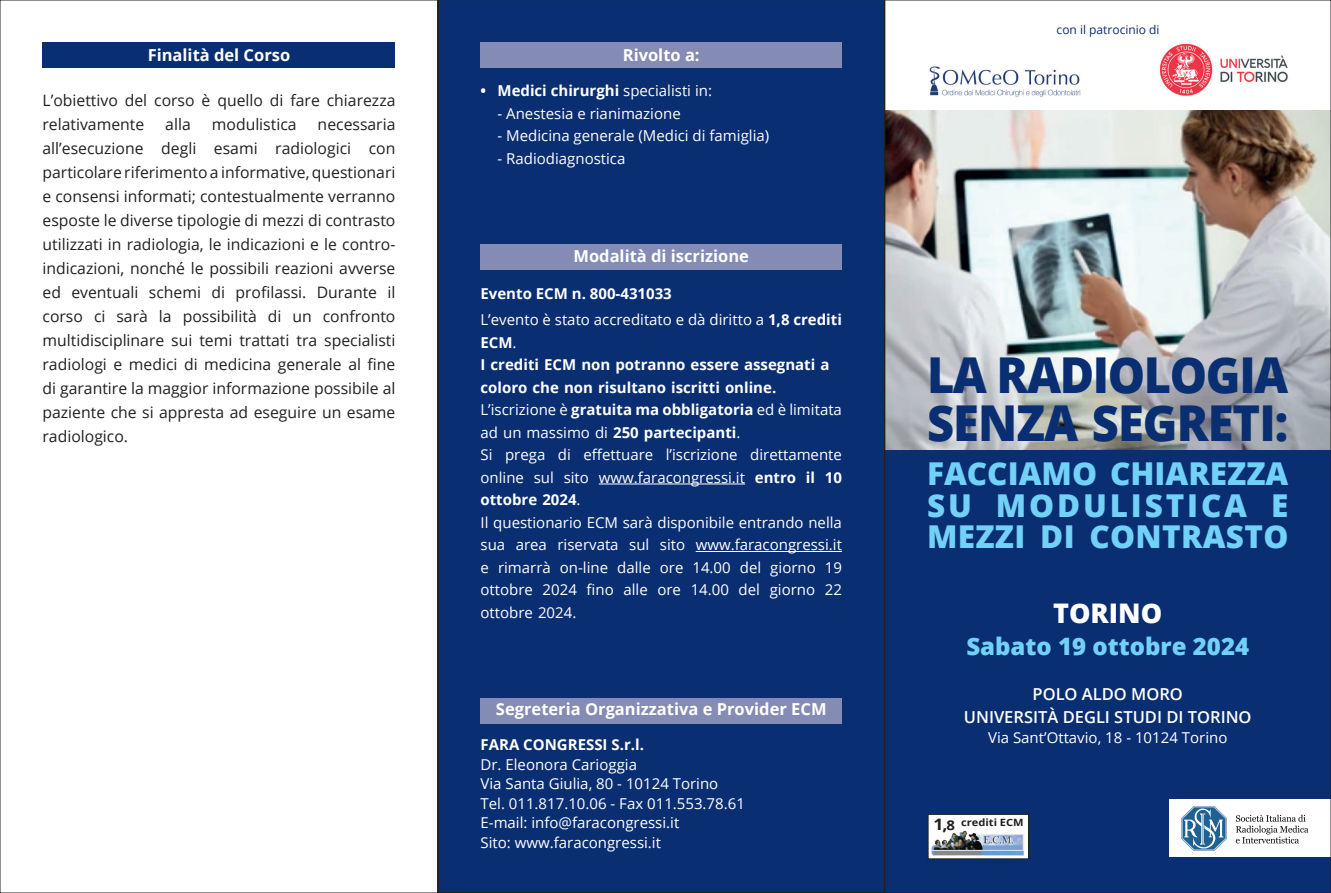
<style>
.page{position:relative;width:1331px;height:893px;background:#fff}
.page>*{position:absolute;margin:0;border:0;box-sizing:border-box;transform-origin:0 0}
.t1{font:800 49.5px/48px "Open Sans";letter-spacing:-.025em;color:#0a2e72;scale:.95 1}
.t2{font:800 31.5px/31.5px "Open Sans";letter-spacing:.01em;color:#72d1f6;text-align:justify}
.t3{font:800 27px "Open Sans";color:#fff}
.t4{font:800 24px "Open Sans";color:#72d1f6}
.t5{font:700 16.5px "Open Sans";color:#fff}
.t6{font:600 16.5px/22.2px "Open Sans";color:#fff;text-align:center}
.t7{font:15.75px/24px "Open Sans";color:#231f20}
.t8{font:15px/22.5px "Open Sans";color:#fff}
.t9{font:700 15px "Open Sans";color:#fff}
.t10{font:12px "Open Sans";color:#0a2e72}
.t11{font:700 10.05px "Open Sans";color:#231f20;scale:1.11 1}
.s1{font-weight:400}
.s2{font-weight:700}
.s3{font-size:15.75px}
.s4{font-size:13.5px}
</style>
<div class="page">
<div style="left:438px;top:0;width:893px;height:893px;background:#0a2e72"></div>
<div style="left:884px;top:0;width:447px;height:179px;background:#fff"></div>
<img style="left:886px;top:111px;width:443px;height:338px">
<div style="left:480px;top:244px;width:362px;height:26px;background:#848cb6"></div>
<hr style="left:599px;top:484px;width:146px;height:1px;background:#fff">
<hr style="left:696px;top:551px;width:146px;height:1px;background:#fff">
<div style="left:480px;top:43px;width:362px;height:25px;background:#848cb6"></div>
<div style="left:480px;top:698px;width:362px;height:25px;background:#848cb6"></div>
<div style="left:928px;top:814px;width:100px;height:45px;background:#fff"></div>
<div style="left:928px;top:814px;width:101px;height:45px;border:1px solid #231f20"></div>
<img style="left:931px;top:830px;width:94px;height:26px">
<div style="left:43px;top:43px;width:352px;height:25px;background:#0a2e72"></div>
<div style="left:1169px;top:799px;width:162px;height:57px;background:#fff"></div>
<svg style="left:1236px;top:815px;width:72px;height:28px"></svg>
<svg style="left:1181px;top:806px;width:46px;height:45px"></svg>
<img style="left:929px;top:65px;width:152px;height:32px">
<img style="left:1159px;top:43px;width:54px;height:53px">
<img style="left:1220px;top:55px;width:68px;height:28px">
<p class="t5" style="left:148px;top:43px;width:144px">Finalità del Corso</p>
<p class="t7" style="left:43px;top:88px;width:354px">L’obiettivo del corso è quello di fare chiarezza relativamente</p>
<p class="t7" style="left:165px;top:112px;width:27px">alla</p>
<p class="t7" style="left:212px;top:112px;width:86px">modulistica</p>
<p class="t7" style="left:43px;top:112px;width:354px;text-align:justify;text-indent:275px">necessaria all’esecuzione degli esami radiologici con particolare riferimento a informative, questionari e consensi informati; contestualmente verranno esposte le diverse tipologie di mezzi di contrasto utilizzati in radiologia, le indicazioni e le contro&shy;indicazioni, nonché le possibili reazioni avverse ed eventuali schemi di profilassi. Durante il corso ci sarà la possibilità di un confronto multidisciplinare sui temi trattati tra specialisti radiologi e medici di medicina generale al fine di garantire la maggior informazione possibile al paziente che si appresta ad eseguire un esame radiologico.</p>
<p class="t5" style="left:623px;top:43px;width:78px">Rivolto a:</p>
<p class="t9" style="left:480px;top:80px;width:233px">• Medici chirurghi <span class="s1">specialisti in:</span></p>
<p class="t8" style="left:497px;top:102px;width:185px">- Anestesia e rianimazione</p>
<p class="t8" style="left:497px;top:124px;width:273px">- Medicina generale (Medici di famiglia)</p>
<p class="t8" style="left:497px;top:147px;width:129px">- Radiodiagnostica</p>
<p class="t5" style="left:573px;top:245px;width:177px">Modalità di iscrizione</p>
<p class="t8" style="left:480px;top:279px;width:363px;line-height:26.7px"><span class="s2">Evento ECM n. 800-431033<br></span>L’evento è stato accreditato e dà diritto a <span class="s2">1,8 crediti</span></p>
<p class="t8" style="left:480px;top:331px;width:363px"><span class="s2">ECM</span>.<br><span class="s2">I crediti ECM non potranno essere assegnati a coloro che non risultano iscritti online.<br></span>L’iscrizione è <span class="s2">gratuita ma obbligatoria</span> ed è limitata ad un massimo di <span class="s2">250 partecipanti</span>.<br>Si prega di effettuare l’iscrizione direttamente online sul sito www.faracongressi.it <span class="s2">entro il 10 ottobre 2024</span>.<br>Il questionario ECM sarà disponibile entrando nella sua area riservata sul sito www.faracongressi.it e rimarrà on-line dalle ore 14.00 del giorno 19 ottobre 2024 fino alle ore 14.00 del giorno 22 ottobre 2024.</p>
<p class="t5" style="left:496px;top:698px;width:332px">Segreteria Organizzativa e Provider ECM</p>
<p class="t9" style="left:480px;top:734px;width:165px">FARA CONGRESSI S.r.l.</p>
<p class="t8" style="left:480px;top:754px;width:266px;line-height:19.5px">Dr. Eleonora Carioggia<br>Via Santa Giulia, 80 - 10124 Torino<br>Tel. 011.817.10.06 - Fax 011.553.78.61<br>E-mail: info@faracongressi.it<br>Sito: www.faracongressi.it</p>
<p class="t10" style="left:1057px;top:21px;width:104px">con il patrocinio di</p>
<h1 class="t1" style="left:927px;top:348px;width:382px">LA RADIOLOGIA<br>SENZA SEGRETI:</h1>
<h2 class="t2" style="left:927px;top:457px;width:363px">FACCIAMO CHIAREZZA SU MODULISTICA E MEZZI DI CONTRASTO</h2>
<h3 class="t3" style="left:1053px;top:592px;width:111px">TORINO</h3>
<h3 class="t4" style="left:966px;top:628px;width:284px">Sabato 19 ottobre 2024</h3>
<p class="t6" style="left:964px;top:683px;width:289px">POLO ALDO MORO<br>UNIVERSITÀ DEGLI STUDI DI TORINO</p>
<p class="t8" style="left:988px;top:726px;width:241px">Via Sant’Ottavio, 18 - 10124 Torino</p>
<p class="t11" style="left:933px;top:816px;width:83px"><span class="s3">1,</span><span class="s4">8</span> crediti ECM</p>
</div>
